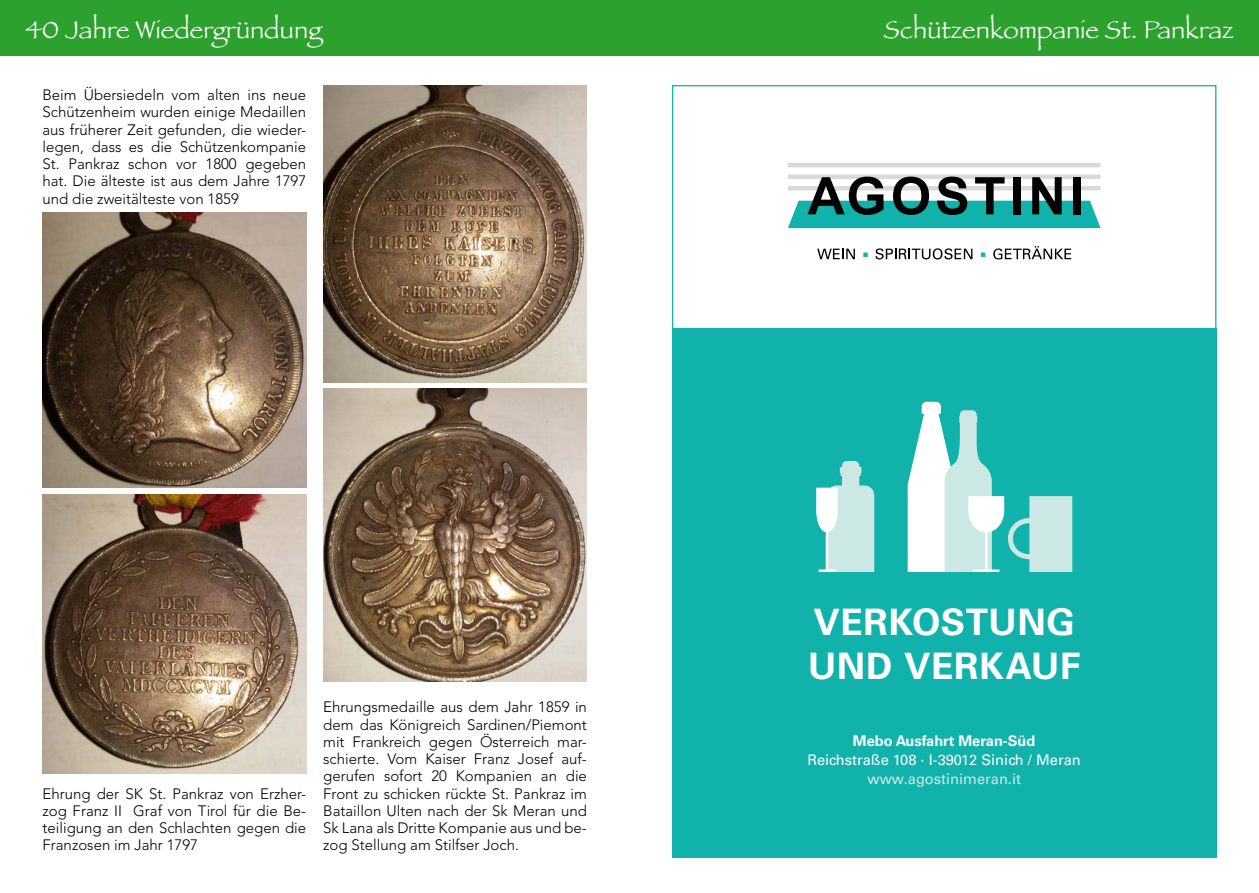
<style>
.page{position:relative;width:1259px;height:893px;background:#fff}
.page>*{position:absolute;margin:0;border:0;box-sizing:border-box;transform-origin:0 0}
.t1{font:700 36.45px/44.2px "Univers LT Std";letter-spacing:.015em;color:#fff}
.t2{font:25.5px "Papyrus";color:#fff}
.t3{font:300 15px/17.2px "Avenir";color:#000;text-align:justify}
.t4{font:14.7px "Univers LT Std";color:#fff}
.t5{font:700 14.7px "Univers LT Std";color:#fff}
.t6{font:14.7px "Univers LT Std";color:#cde9e4}
</style>
<div class="page">
<div style="left:0;top:0;width:1259px;height:55px;background:#2da12e"></div>
<img style="left:43px;top:213px;width:263px;height:275px">
<img style="left:43px;top:494px;width:263px;height:280px">
<img style="left:323px;top:388px;width:264px;height:294px">
<img style="left:323px;top:85px;width:264px;height:297px">
<div style="left:672px;top:328px;width:544px;height:529px;background:#10b2ab"></div>
<svg style="left:816px;top:461px;width:58px;height:111px"></svg>
<svg style="left:907px;top:402px;width:165px;height:170px"></svg>
<div style="left:788px;top:174px;width:312px;height:5px;background:#d8dada"></div>
<hr style="left:788px;top:163px;width:312px;height:4px;background:#d8dada">
<svg style="left:788px;top:177px;width:312px;height:51px"></svg>
<div style="left:1073px;top:177px;width:8px;height:37px;background:#000"></div>
<svg style="left:863px;top:253px;width:4px;height:4px"></svg>
<svg style="left:875px;top:248px;width:97px;height:11px"></svg>
<svg style="left:981px;top:253px;width:4px;height:4px"></svg>
<svg style="left:817px;top:249px;width:38px;height:10px"></svg>
<svg style="left:993px;top:246px;width:78px;height:13px"></svg>
<h2 class="t2" style="left:26px;top:14px;width:298px">40 Jahre Wiedergründung</h2>
<h2 class="t2" style="left:883px;top:14px;width:351px">Schützenkompanie St. Pankraz</h2>
<p class="t3" style="left:43px;top:86px;width:265px">Beim Übersiedeln vom alten ins neue Schützenheim wurden einige Medaillen aus früherer Zeit gefunden, die wieder&shy;legen, dass es die Schützenkompanie St. Pankraz schon vor 1800 gegeben hat. Die älteste ist aus dem Jahre 1797 und die zweitälteste von 1859</p>
<p class="t3" style="left:43px;top:785px;width:265px">Ehrung der SK St. Pankraz von Erzher&shy;zog Franz II Graf von Tirol für die Be&shy;teiligung an den Schlachten gegen die Franzosen im Jahr 1797</p>
<p class="t3" style="left:323px;top:699px;width:265px">Ehrungsmedaille aus dem Jahr 1859 in dem das Königreich Sardinen/Piemont mit Frankreich gegen Österreich mar&shy;schierte. Vom Kaiser Franz Josef auf&shy;gerufen sofort 20 Kompanien an die Front zu schicken rückte St. Pankraz im Bataillon Ulten nach der Sk Meran und Sk Lana als Dritte Kompanie aus und be&shy;zog Stellung am Stilfser Joch.</p>
<h1 class="t1" style="left:808px;top:601px;width:274px">VERKOSTUNG<br>UND VERKAUF</h1>
<p class="t5" style="left:853px;top:732px;width:184px">Mebo Ausfahrt Meran-Süd</p>
<p class="t4" style="left:807px;top:751px;width:275px">Reichstraße 108 ∙ I-39012 Sinich / Meran</p>
<p class="t6" style="left:867px;top:770px;width:155px">www.agostinimeran.it</p>
</div>
